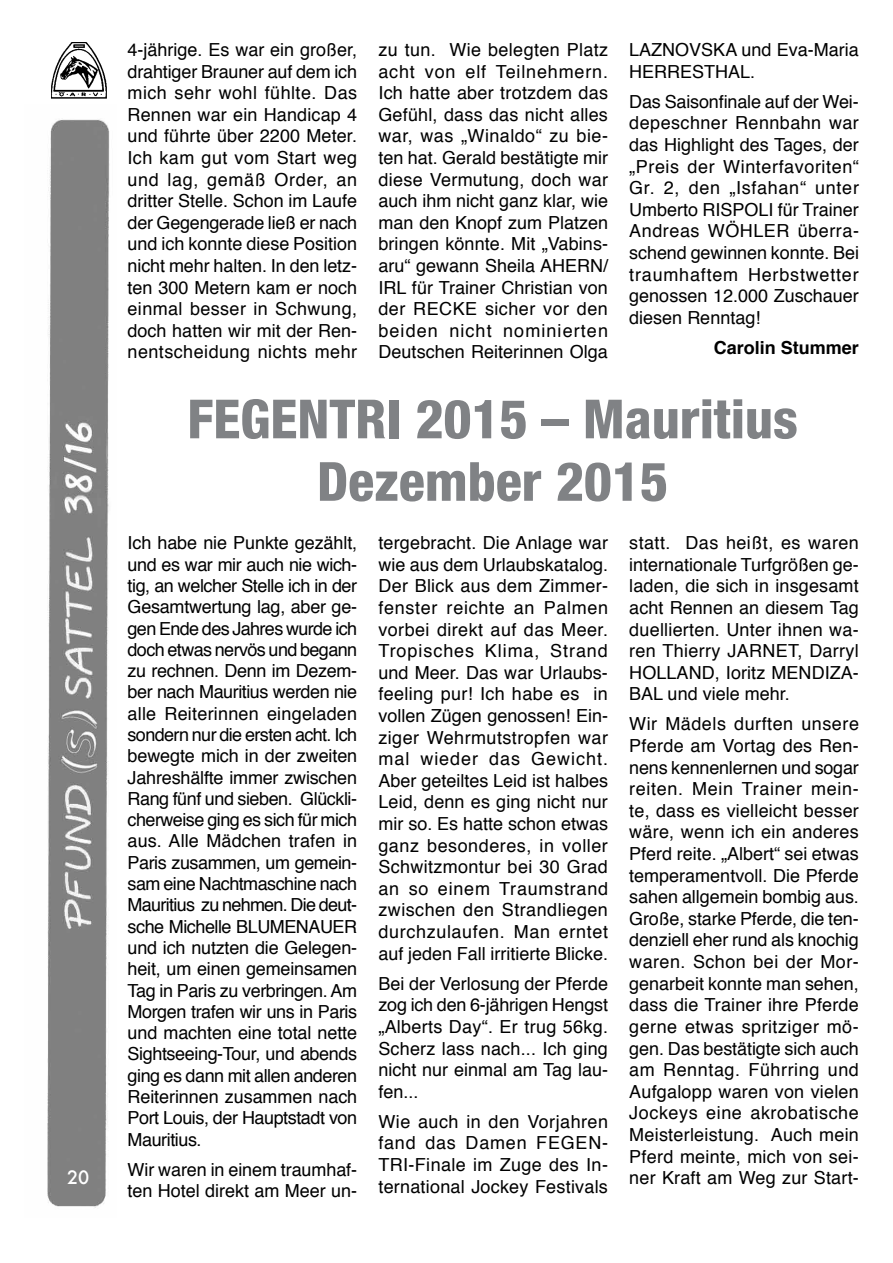
<style>
.page{position:relative;width:893px;height:1263px;background:#fff}
.page>*{position:absolute;margin:0;border:0;box-sizing:border-box;transform-origin:0 0}
.t1{font:800 condensed 54px/62.6px "Helvetica Neue LT Pro";color:#808285;text-align:center}
.t2{font:18px/21.6px "Helvetica";letter-spacing:.005em;color:#000;text-align:justify}
.t3{font:700 18px "Helvetica";color:#000}
.t4{font:500 18px "Futura";color:#fff}
</style>
<div class="page">
<img style="left:47px;top:119px;width:63px;height:1089px">
<img style="left:51px;top:43px;width:55px;height:55px">
<p class="t4" style="left:67px;top:1165px;width:24px">20</p>
<p class="t2" style="left:128px;top:39px;width:231px">4-jährige. Es war ein großer, drahtiger Brauner auf dem ich mich sehr wohl fühlte. Das Rennen war ein Handicap 4 und führte über 2200 Meter.<br>Ich kam gut vom Start weg und lag, gemäß Order, an dritter Stelle. Schon im Laufe der Gegengerade ließ er nach und ich konnte diese Position nicht mehr halten. In den letz&shy;ten 300 Metern kam er noch einmal besser in Schwung, doch hatten wir mit der Ren&shy;nentscheidung nichts mehr</p>
<p class="t2" style="left:378px;top:39px;width:231px">zu tun. Wie belegten Platz acht von elf Teilnehmern.<br>Ich hatte aber trotzdem das Gefühl, dass das nicht alles war, was „Winaldo“ zu bie&shy;ten hat. Gerald bestätigte mir diese Vermutung, doch war auch ihm nicht ganz klar, wie man den Knopf zum Platzen bringen könnte. Mit „Vabins&shy;aru“ gewann Sheila AHERN/ IRL für Trainer Christian von der RECKE sicher vor den beiden nicht nominierten Deutschen Reiterinnen Olga</p>
<p class="t2" style="left:629px;top:39px;width:231px">LAZNOVSKA und Eva-Maria<br>HERRESTHAL.</p>
<p class="t2" style="left:629px;top:91px;width:231px">Das Saisonfinale auf der Wei&shy;depeschner Rennbahn war das Highlight des Tages, der „Preis der Winterfavoriten“ Gr. 2, den „Isfahan“ unter Umberto RISPOLI für Trainer Andreas WÖHLER überra&shy;schend gewinnen konnte. Bei traumhaftem Herbstwetter genossen 12.000 Zuschauer diesen Renntag!</p>
<p class="t3" style="left:714px;top:333px;width:147px">Carolin Stummer</p>
<h1 class="t1" style="left:187px;top:387px;width:612px">FEGENTRI 2015 – Mauritius<br>Dezember 2015</h1>
<p class="t2" style="left:128px;top:533px;width:231px">Ich habe nie Punkte gezählt, und es war mir auch nie wich&shy;tig, an welcher Stelle ich in der Gesamtwertung lag, aber ge&shy;gen Ende des Jahres wurde ich doch etwas nervös und begann zu rechnen. Denn im Dezem&shy;ber nach Mauritius werden nie alle Reiterinnen eingeladen sondern nur die ersten acht. Ich bewegte mich in der zweiten Jahreshälfte immer zwischen Rang fünf und sieben. Glückli&shy;cherweise ging es sich für mich aus. Alle Mädchen trafen in Paris zusammen, um gemein&shy;sam eine Nachtmaschine nach Mauritius zu nehmen. Die deut&shy;sche Michelle BLUMENAUER und ich nutzten die Gelegen&shy;heit, um einen gemeinsamen Tag in Paris zu verbringen. Am Morgen trafen wir uns in Paris und machten eine total nette Sightseeing-Tour, und abends ging es dann mit allen anderen Reiterinnen zusammen nach Port Louis, der Hauptstadt von Mauritius.</p>
<p class="t2" style="left:128px;top:1159px;width:231px">Wir waren in einem traumhaf&shy;ten Hotel direkt am Meer un-</p>
<p class="t2" style="left:629px;top:533px;width:231px">statt. Das heißt, es waren internationale Turfgrößen ge&shy;laden, die sich in insgesamt acht Rennen an diesem Tag duellierten. Unter ihnen wa&shy;ren Thierry JARNET, Darryl HOLLAND, Ioritz MENDIZA-BAL und viele mehr.</p>
<p class="t2" style="left:629px;top:714px;width:231px">Wir Mädels durften unsere Pferde am Vortag des Ren&shy;nens kennenlernen und sogar reiten. Mein Trainer mein&shy;te, dass es vielleicht besser wäre, wenn ich ein anderes Pferd reite. „Albert“ sei etwas temperamentvoll. Die Pferde sahen allgemein bombig aus.<br>Große, starke Pferde, die ten&shy;denziell eher rund als knochig waren. Schon bei der Mor&shy;genarbeit konnte man sehen, dass die Trainer ihre Pferde gerne etwas spritziger mö&shy;gen. Das bestätigte sich auch am Renntag. Führring und Aufgalopp waren von vielen Jockeys eine akrobatische Meisterleistung. Auch mein Pferd meinte, mich von sei&shy;ner Kraft am Weg zur Start-</p>
<p class="t2" style="left:378px;top:533px;width:231px">tergebracht. Die Anlage war wie aus dem Urlaubskatalog.<br>Der Blick aus dem Zimmer&shy;fenster reichte an Palmen vorbei direkt auf das Meer.<br>Tropisches Klima, Strand und Meer. Das war Urlaubs&shy;feeling pur! Ich habe es in vollen Zügen genossen! Ein&shy;ziger Wehrmutstropfen war mal wieder das Gewicht.<br>Aber geteiltes Leid ist halbes Leid, denn es ging nicht nur mir so. Es hatte schon etwas ganz besonderes, in voller Schwitzmontur bei 30 Grad an so einem Traumstrand zwischen den Strandliegen durchzulaufen. Man erntet auf jeden Fall irritierte Blicke.</p>
<p class="t2" style="left:378px;top:973px;width:231px">Bei der Verlosung der Pferde zog ich den 6-jährigen Hengst „Alberts Day“. Er trug 56kg.<br>Scherz lass nach... Ich ging nicht nur einmal am Tag lau&shy;fen...</p>
<p class="t2" style="left:378px;top:1111px;width:231px">Wie auch in den Vorjahren fand das Damen FEGEN-TRI-Finale im Zuge des In&shy;ternational Jockey Festivals</p>
</div>
